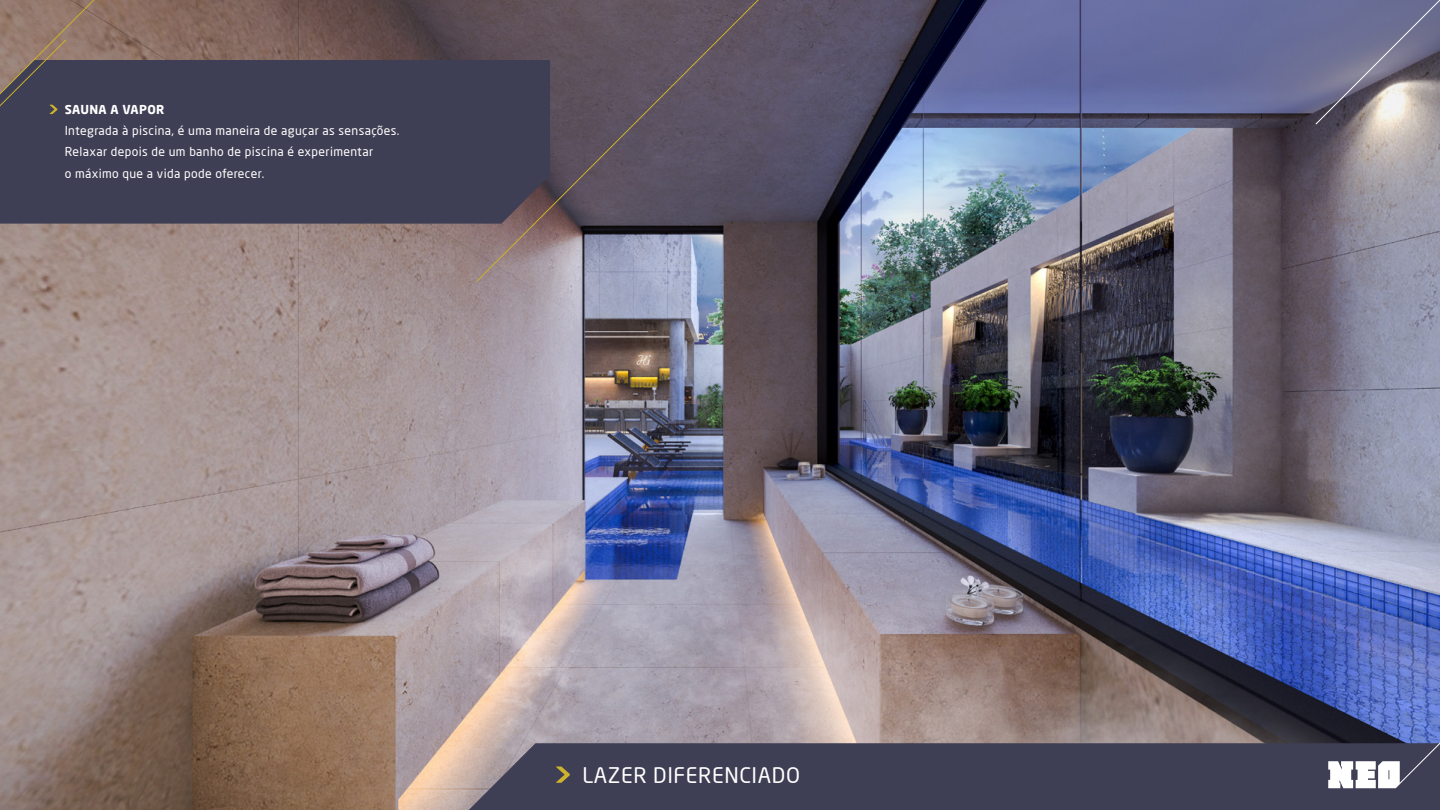
<style>
.page{position:relative;width:1440px;height:810px;background:#fff}
.page>*{position:absolute;margin:0;border:0;box-sizing:border-box;transform-origin:0 0}
.t1{font:21.15px "Neo Sans Pro";letter-spacing:.03em;color:#fff}
.t2{font:12.15px/21.3px "Neo Sans Pro";letter-spacing:.03em;color:#fff}
.t3{font:700 12.15px "Neo Sans Pro";letter-spacing:.03em;color:#fff}
</style>
<div class="page">
<img style="left:0;top:0;width:1440px;height:810px">
<div style="left:466px;top:743px;width:974px;height:67px;background:#3e3e54"></div>
<svg style="left:1328px;top:607px;width:112px;height:182px;background:#5d6daa"></svg>
<div style="left:140px;top:60px;width:335px;height:164px;background:#3e3e54"></div>
<svg style="left:0;top:0;width:140px;height:467px;background:#807275"></svg>
<svg style="left:0;top:39px;width:67px;height:432px;background:#807376"></svg>
<svg style="left:475px;top:0;width:514px;height:283px;background:#605e6f"></svg>
<svg style="left:1315px;top:0;width:125px;height:125px;background:#7e7c92"></svg>
<svg style="left:556px;top:766px;width:14px;height:17px"></svg>
<p class="t3" style="left:65px;top:102px;width:101px">SAUNA A VAPOR</p>
<p class="t2" style="left:65px;top:120px;width:336px">Integrada à piscina, é uma maneira de aguçar as sensações.<br>Relaxar depois de um banho de piscina é experimentar<br>o máximo que a vida pode oferecer.</p>
<h1 class="t1" style="left:582px;top:762px;width:219px">LAZER DIFERENCIADO</h1>
</div>
